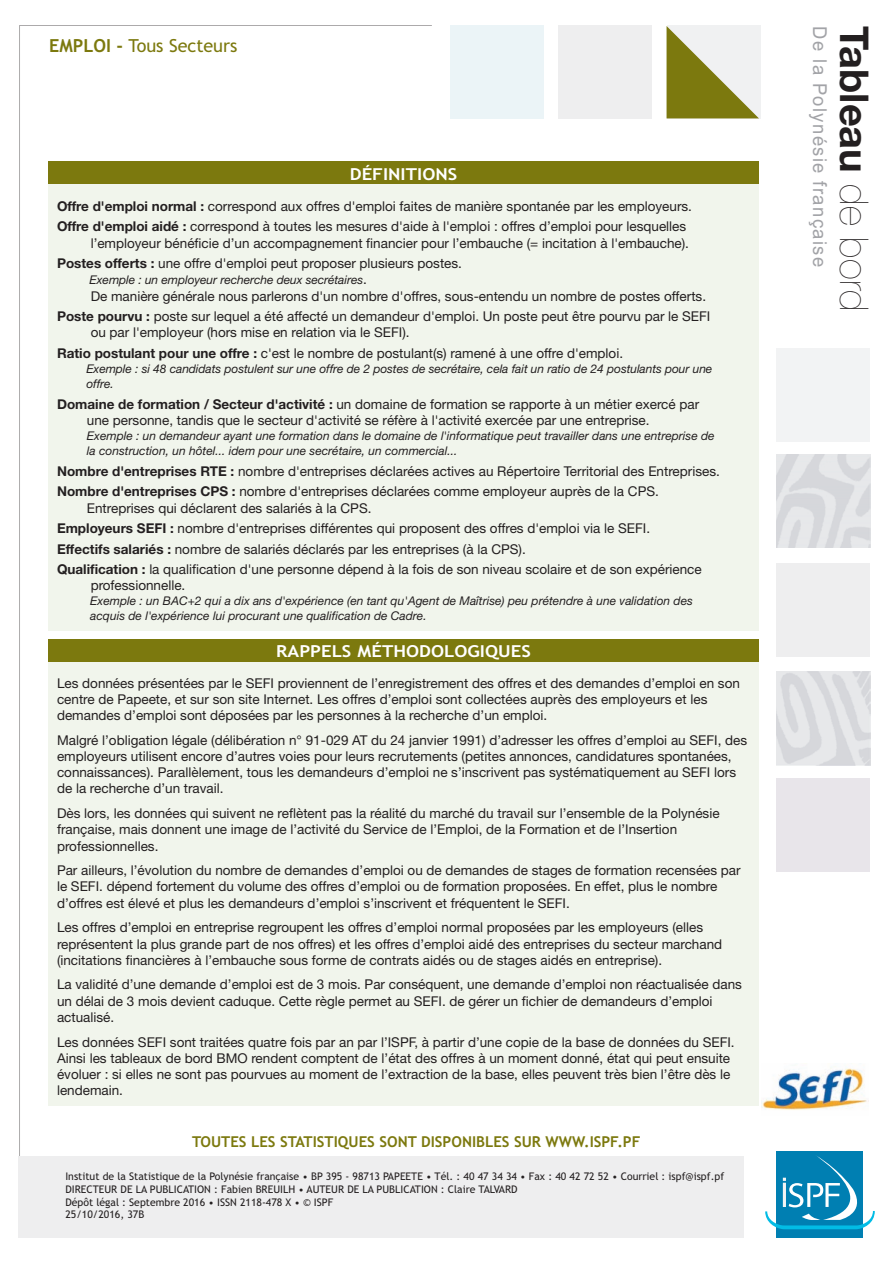
<style>
.page{position:relative;width:893px;height:1263px;background:#fff}
.page>*{position:absolute;margin:0;border:0;box-sizing:border-box;transform-origin:0 0}
.t1{font:700 39.75px "Helvetica Neue";color:#231f20}
.t2{font:19.2px "Arial";letter-spacing:.075em;color:#a2a3a7;scale:.96 1}
.t3{font:18px "Trebuchet MS";color:#7c790e}
.t4{font:700 16.5px "Trebuchet MS";color:#fff;scale:1.12 1}
.t5{font:700 15px "Trebuchet MS";color:#7c790e}
.t6{font:13.5px/16.2px "Helvetica Neue";color:#231f20}
.t7{font:italic 12px/15.5px "Helvetica Neue";color:#231f20}
.t8{font:10.5px/12.6px "Trebuchet MS";color:#231f20}
.s1{font-weight:700}
.s2{font-style:normal;font-size:13.5px}
.s3{font-weight:200}
</style>
<div class="page">
<div style="left:451px;top:25px;width:93px;height:94px;background:#ebf4f7"></div>
<svg style="left:667px;top:25px;width:93px;height:94px"></svg>
<div style="left:776px;top:348px;width:94px;height:94px;background:#f2f3f4"></div>
<div style="left:776px;top:563px;width:94px;height:94px;background:#eeeeef"></div>
<div style="left:776px;top:779px;width:94px;height:93px;background:#e8e5ea"></div>
<div style="left:558px;top:26px;width:93px;height:93px;background:#eeeeef"></div>
<div style="left:776px;top:1151px;width:87px;height:87px;background:#007fb2"></div>
<svg style="left:765px;top:1155px;width:110px;height:74px"></svg>
<img style="left:776px;top:671px;width:94px;height:94px">
<img style="left:776px;top:455px;width:94px;height:92px">
<div style="left:18px;top:1156px;width:725px;height:82px;background:#eeeeef"></div>
<svg style="left:666px;top:26px;width:93px;height:92px"></svg>
<img style="left:761px;top:1066px;width:108px;height:44px">
<div style="left:49px;top:639px;width:710px;height:24px;background:#7c790e"></div>
<div style="left:49px;top:662px;width:710px;height:444px;background:#f1f5ec"></div>
<div style="left:49px;top:162px;width:710px;height:23px;background:#7c790e"></div>
<div style="left:49px;top:184px;width:710px;height:447px;background:#f1f5ec"></div>
<h3 class="t3" style="left:49px;top:35px;width:190px"><span class="s1">EMPLOI -</span> Tous Secteurs</h3>
<p class="t4" style="left:350px;top:164px;width:97px">DÉFINITIONS</p>
<p class="t6" style="left:57px;top:197px;width:636px;line-height:20.4px"><span class="s1">Offre d'emploi normal :</span> correspond aux offres d'emploi faites de manière spontanée par les employeurs.<br><span class="s1">Offre d'emploi aidé :</span> correspond à toutes les mesures d'aide à l'emploi : offres d’emploi pour lesquelles</p>
<p class="t6" style="left:57px;top:234px;width:633px;line-height:20.4px;text-indent:34px">l’employeur bénéficie d’un accompagnement financier pour l’embauche (= incitation à l'embauche).<br><span class="s1">Postes offerts :</span> une offre d'emploi peut proposer plusieurs postes.</p>
<p class="t7" style="left:90px;top:273px;width:279px">Exemple : un employeur recherche deux secrétaires<span class="s2">.</span></p>
<p class="t6" style="left:57px;top:287px;width:655px;line-height:20.4px;text-indent:34px">De manière générale nous parlerons d'un nombre d'offres, sous-entendu un nombre de postes offerts.<br><span class="s1">Poste pourvu :</span> poste sur lequel a été affecté un demandeur d'emploi. Un poste peut être pourvu par le SEFI</p>
<p class="t6" style="left:57px;top:323px;width:568px;line-height:20.4px;text-indent:34px">ou par l'employeur (hors mise en relation via le SEFI).<br><span class="s1">Ratio postulant pour une offre :</span> c'est le nombre de postulant(s) ramené à une offre d'emploi.</p>
<p class="t7" style="left:86px;top:362px;width:627px">Exemple : si 48 candidats postulent sur une offre de 2 postes de secrétaire, cela fait un ratio de 24 postulants pour une offre.</p>
<p class="t6" style="left:87px;top:397px;width:614px;text-indent:-30px"><span class="s1">Domaine de formation / Secteur d'activité :</span> un domaine de formation se rapporte à un métier exercé par une personne, tandis que le secteur d'activité se réfère à l'activité exercée par une entreprise.</p>
<p class="t7" style="left:87px;top:429px;width:629px">Exemple : un demandeur ayant une formation dans le domaine de l'informatique peut travailler dans une entreprise de la construction, un hôtel... idem pour une secrétaire, un commercial...</p>
<p class="t6" style="left:57px;top:462px;width:664px;line-height:20.4px"><span class="s1">Nombre d'entreprises RTE :</span> nombre d'entreprises déclarées actives au Répertoire Territorial des Entreprises.<br><span class="s1">Nombre d'entreprises CPS :</span> nombre d'entreprises déclarées comme employeur auprès de la CPS.</p>
<p class="t6" style="left:57px;top:499px;width:646px;line-height:20.4px;text-indent:30px">Entreprises qui déclarent des salariés à la CPS.<br><span class="s1">Employeurs SEFI :</span> nombre d'entreprises différentes qui proposent des offres d'emploi via le SEFI.<br><span class="s1">Effectifs salariés :</span> nombre de salariés déclarés par les entreprises (à la CPS).<br><span class="s1">Qualification :</span> la qualification d'une personne dépend à la fois de son niveau scolaire et de son expérience</p>
<p class="t6" style="left:91px;top:579px;width:96px">professionnelle.</p>
<p class="t7" style="left:90px;top:595px;width:604px;line-height:14.4px">Exemple : un BAC+2 qui a dix ans d'expérience (en tant qu'Agent de Maîtrise) peu prétendre à une validation des acquis de l'expérience lui procurant une qualification de Cadre.</p>
<p class="t4" style="left:276px;top:642px;width:229px">RAPPELS MÉTHODOLOGIQUES</p>
<p class="t6" style="left:57px;top:676px;width:684px">Les données présentées par le SEFI proviennent de l’enregistrement des offres et des demandes d’emploi en son centre de Papeete, et sur son site Internet. Les offres d’emploi sont collectées auprès des employeurs et les demandes d’emploi sont déposées par les personnes à la recherche d’un emploi.</p>
<p class="t6" style="left:57px;top:733px;width:692px">Malgré l’obligation légale (délibération n° 91-029 AT du 24 janvier 1991) d’adresser les offres d’emploi au SEFI, des employeurs utilisent encore d’autres voies pour leurs recrutements (petites annonces, candidatures spontanées, connaissances). Parallèlement, tous les demandeurs d’emploi ne s’inscrivent pas systématiquement au SEFI lors de la recherche d’un travail.</p>
<p class="t6" style="left:57px;top:806px;width:664px">Dès lors, les données qui suivent ne reflètent pas la réalité du marché du travail sur l’ensemble de la Polynésie française, mais donnent une image de l’activité du Service de l’Emploi, de la Formation et de l’Insertion professionnelles.</p>
<p class="t6" style="left:57px;top:864px;width:685px">Par ailleurs, l’évolution du nombre de demandes d’emploi ou de demandes de stages de formation recensées par le SEFI. dépend fortement du volume des offres d’emploi ou de formation proposées. En effet, plus le nombre d’offres est élevé et plus les demandeurs d’emploi s’inscrivent et fréquentent le SEFI.</p>
<p class="t6" style="left:57px;top:921px;width:667px">Les offres d’emploi en entreprise regroupent les offres d’emploi normal proposées par les employeurs (elles représentent la plus grande part de nos offres) et les offres d’emploi aidé des entreprises du secteur marchand (incitations financières à l’embauche sous forme de contrats aidés ou de stages aidés en entreprise).</p>
<p class="t6" style="left:57px;top:978px;width:686px">La validité d’une demande d’emploi est de 3 mois. Par conséquent, une demande d’emploi non réactualisée dans un délai de 3 mois devient caduque. Cette règle permet au SEFI. de gérer un fichier de demandeurs d’emploi actualisé.</p>
<p class="t6" style="left:57px;top:1035px;width:679px">Les données SEFI sont traitées quatre fois par an par l’ISPF, à partir d’une copie de la base de données du SEFI.<br>Ainsi les tableaux de bord BMO rendent comptent de l’état des offres à un moment donné, état qui peut ensuite évoluer : si elles ne sont pas pourvues au moment de l’extraction de la base, elles peuvent très bien l’être dès le lendemain.</p>
<p class="t5" style="left:192px;top:1133px;width:450px">TOUTES LES STATISTIQUES SONT DISPONIBLES SUR WWW.ISPF.PF</p>
<p class="t8" style="left:65px;top:1170px;width:660px">Institut de la Statistique de la Polynésie française • BP 395 - 98713 PAPEETE • Tél. : 40 47 34 34 • Fax : 40 42 72 52 • Courriel : ispf@ispf.pf DIRECTEUR DE LA PUBLICATION : Fabien BREUILH • AUTEUR DE LA PUBLICATION : Claire TALVARD<br>Dépôt légal : Septembre 2016 • ISSN 2118-478 X • © ISPF<br>25/10/2016, 37B</p>
<h2 class="t2" style="left:833px;top:26px;width:252px;rotate:90deg">De la Polynésie française</h2>
<h1 class="t1" style="left:879px;top:26px;width:287px;rotate:90deg">Tableau <span class="s3">de bord</span></h1>
</div>
